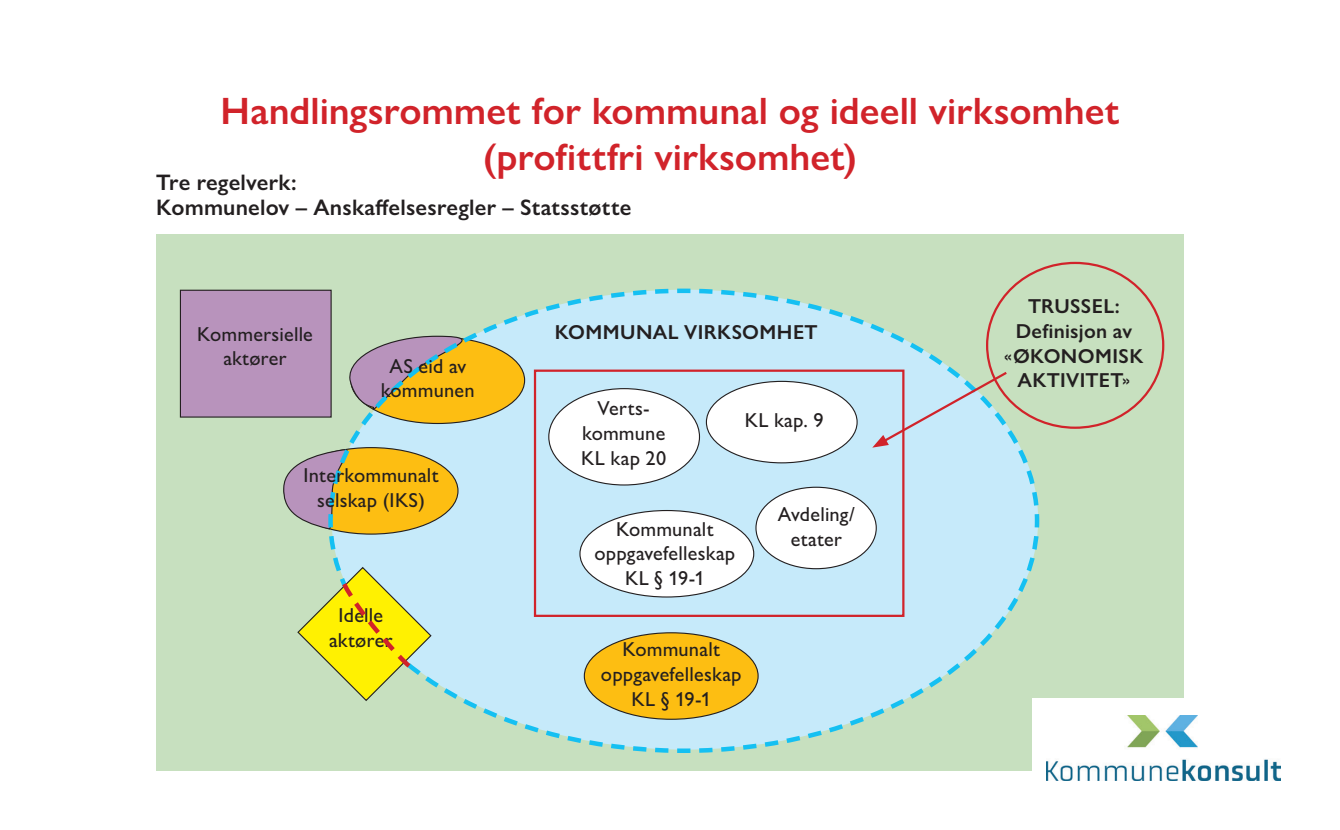
<style>
.page{position:relative;width:1340px;height:830px;background:#fff}
.page>*{position:absolute;margin:0;border:0;box-sizing:border-box;transform-origin:0 0}
.t1{font:600 38.25px/45.9px "Gill Sans Nova";color:#d1232a;text-align:center}
.t2{font:600 22.5px/24.8px "Gill Sans Nova";letter-spacing:.01em;color:#231f20}
.t3{font:500 20.25px/24.8px "Gill Sans Nova";letter-spacing:.01em;color:#231f20;text-align:center}
.t4{font:600 20.25px/24.8px "Gill Sans Nova";letter-spacing:.02em;color:#231f20;text-align:center}
.s1{font-family:"Nimbus San";font-weight:400}
</style>
<div class="page">
<div style="left:156px;top:234px;width:1027px;height:536px;background:#c7e0bf"></div>
<div style="left:180px;top:290px;width:151px;height:127px;background:#b893bc"></div>
<div style="left:180px;top:289px;width:152px;height:128px;border:1px solid #231f20"></div>
<svg style="left:283px;top:452px;width:43px;height:77px"></svg>
<svg style="left:326px;top:286px;width:715px;height:467px"></svg>
<svg style="left:297px;top:565px;width:135px;height:136px"></svg>
<svg style="left:872px;top:369px;width:137px;height:78px;background:#c3dae4"></svg>
<div style="left:1032px;top:697px;width:247px;height:83px;background:#fff"></div>
<img style="left:1046px;top:715px;width:233px;height:65px">
<h1 class="t1" style="left:220px;top:87px;width:900px">Handlingsrommet for kommunal og ideell virksomhet (profittfri virksomhet)</h1>
<p class="t2" style="left:156px;top:170px;width:476px">Tre regelverk:<br>Kommunelov – Anskaffelsesregler – Statsstøtte</p>
<p class="t3" style="left:197px;top:321px;width:117px">Kommersielle aktører</p>
<p class="t3" style="left:381px;top:353px;width:95px">AS eid av kommunen</p>
<p class="t3" style="left:303px;top:462px;width:137px">Interkommunalt selskap (IKS)</p>
<p class="t3" style="left:329px;top:602px;width:65px">Idelle aktører</p>
<p class="t4" style="left:555px;top:319px;width:264px">KOMMUNAL VIRKSOMHET</p>
<p class="t3" style="left:581px;top:395px;width:86px">Verts&shy;kommune<br>KL kap 20</p>
<p class="t3" style="left:744px;top:407px;width:80px">KL kap. 9</p>
<p class="t3" style="left:778px;top:501px;width:78px">Avdeling/ etater</p>
<p class="t3" style="left:594px;top:516px;width:142px">Kommunalt oppgavefelleskap<br>KL § 19-1</p>
<p class="t3" style="left:601px;top:636px;width:142px">Kommunalt oppgavefelleskap<br>KL § 19-1</p>
<p class="t4" style="left:1004px;top:293px;width:141px">TRUSSEL:<br>Definisjon av <span class="s1">«</span>ØKONOMISK<br>AKTIVITET<span class="s1">»</span></p>
</div>
